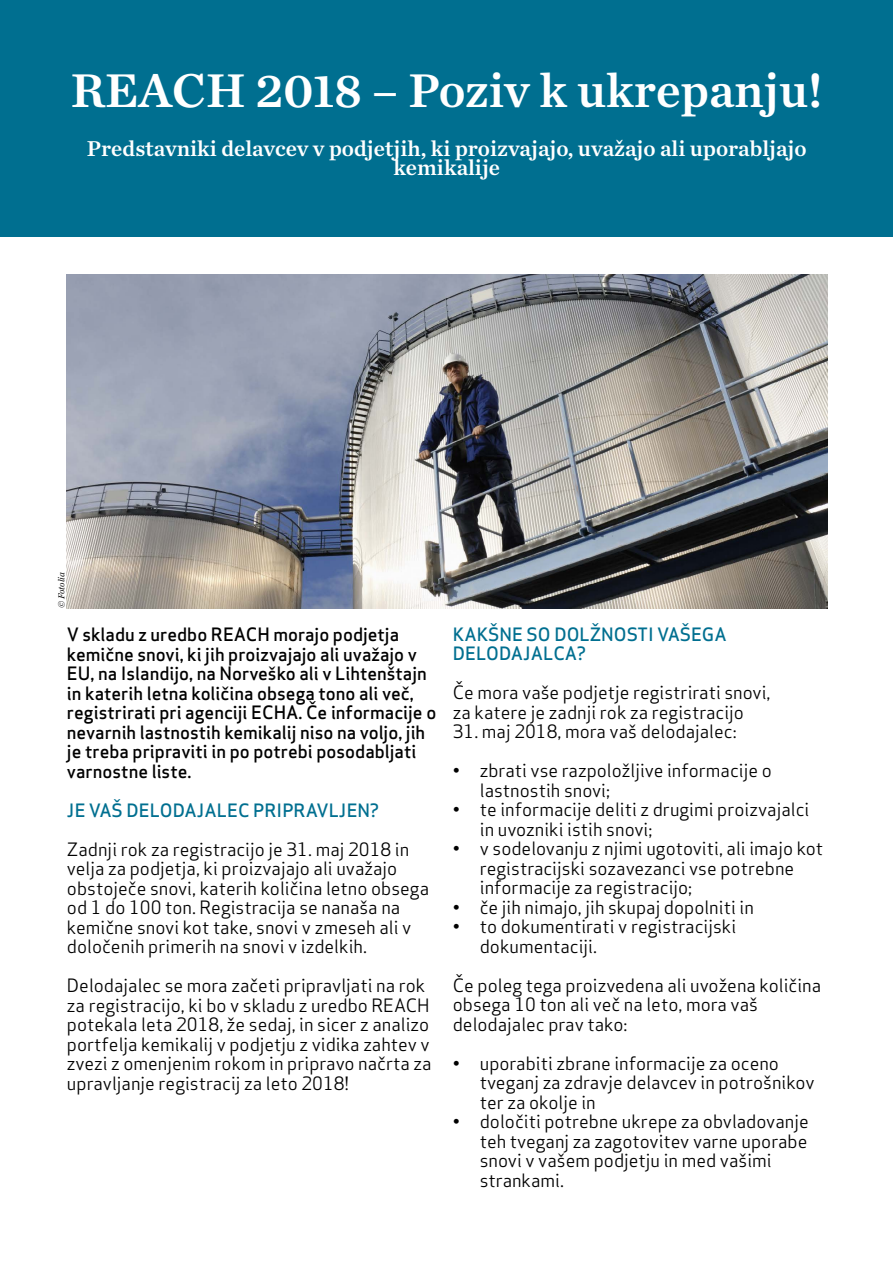
<style>
.page{position:relative;width:893px;height:1263px;background:#fff}
.page>*{position:absolute;margin:0;border:0;box-sizing:border-box;transform-origin:0 0}
.t1{font:49.5px "Chronicle Text G1 Semi";color:#fff}
.t2{font:22.5px/19.5px "Chronicle Text G1 Semi";color:#fff;text-align:center}
.t3{font:18px/19.5px "Apex Sans";color:#000}
.t4{font:500 18px/19.5px "Apex Sans";color:#000}
.t5{font:500 18px/19.5px "Apex Sans";color:#006f90}
.t6{font:italic 9px "Chronicle Text G1";color:#000}
</style>
<div class="page">
<div style="left:0;top:0;width:893px;height:236px;background:#006f90"></div>
<img style="left:67px;top:274px;width:760px;height:334px">
<h1 class="t1" style="left:71px;top:52px;width:753px">REACH 2018 – Poziv k ukrepanju!</h1>
<p class="t2" style="left:87px;top:137px;width:721px">Predstavniki delavcev v podjetjih, ki proizvajajo, uvažajo ali uporabljajo kemikalije</p>
<p class="t6" style="left:55px;top:608px;width:38px;rotate:-90deg">© Fotolia</p>
<p class="t4" style="left:67px;top:622px;width:371px">V skladu z uredbo REACH morajo podjetja kemične snovi, ki jih proizvajajo ali uvažajo v EU, na Islandijo, na Norveško ali v Lihtenštajn in katerih letna količina obsega tono ali več, registrirati pri agenciji ECHA. Če informacije o nevarnih lastnostih kemikalij niso na voljo, jih je treba pripraviti in po potrebi posodabljati varnostne liste.</p>
<p class="t5" style="left:67px;top:798px;width:314px">JE VAŠ DELODAJALEC PRIPRAVLJEN?</p>
<p class="t3" style="left:67px;top:837px;width:364px">Zadnji rok za registracijo je 31. maj 2018 in velja za podjetja, ki proizvajajo ali uvažajo obstoječe snovi, katerih količina letno obsega od 1 do 100 ton. Registracija se nanaša na kemične snovi kot take, snovi v zmeseh ali v določenih primerih na snovi v izdelkih.</p>
<p class="t3" style="left:67px;top:974px;width:366px">Delodajalec se mora začeti pripravljati na rok za registracijo, ki bo v skladu z uredbo REACH potekala leta 2018, že sedaj, in sicer z analizo portfelja kemikalij v podjetju z vidika zahtev v zvezi z omenjenim rokom in pripravo načrta za upravljanje registracij za leto 2018!</p>
<p class="t5" style="left:453px;top:622px;width:275px">KAKŠNE SO DOLŽNOSTI VAŠEGA<br>DELODAJALCA?</p>
<p class="t3" style="left:453px;top:681px;width:319px">Če mora vaše podjetje registrirati snovi, za katere je zadnji rok za registracijo</p>
<p class="t3" style="left:453px;top:720px;width:285px">31. maj 2018, mora vaš delodajalec:</p>
<p class="t3" style="left:480px;top:759px;width:294px;text-indent:-27px">• zbrati vse razpoložljive informacije o lastnostih snovi;</p>
<p class="t3" style="left:480px;top:798px;width:331px;text-indent:-27px">• te informacije deliti z drugimi proizvajalci in uvozniki istih snovi;</p>
<p class="t3" style="left:480px;top:837px;width:345px;text-indent:-27px">• v sodelovanju z njimi ugotoviti, ali imajo kot registracijski sozavezanci vse potrebne informacije za registracijo;</p>
<p class="t3" style="left:453px;top:895px;width:303px">• če jih nimajo, jih skupaj dopolniti in</p>
<p class="t3" style="left:480px;top:915px;width:258px;text-indent:-27px">• to dokumentirati v registracijski dokumentaciji.</p>
<p class="t3" style="left:453px;top:973px;width:370px">Če poleg tega proizvedena ali uvožena količina obsega 10 ton ali več na leto, mora vaš delodajalec prav tako:</p>
<p class="t3" style="left:480px;top:1051px;width:336px;text-indent:-27px">• uporabiti zbrane informacije za oceno tveganj za zdravje delavcev in potrošnikov ter za okolje in</p>
<p class="t3" style="left:480px;top:1110px;width:330px;text-indent:-27px">• določiti potrebne ukrepe za obvladovanje teh tveganj za zagotovitev varne uporabe snovi v vašem podjetju in med vašimi strankami.</p>
</div>
